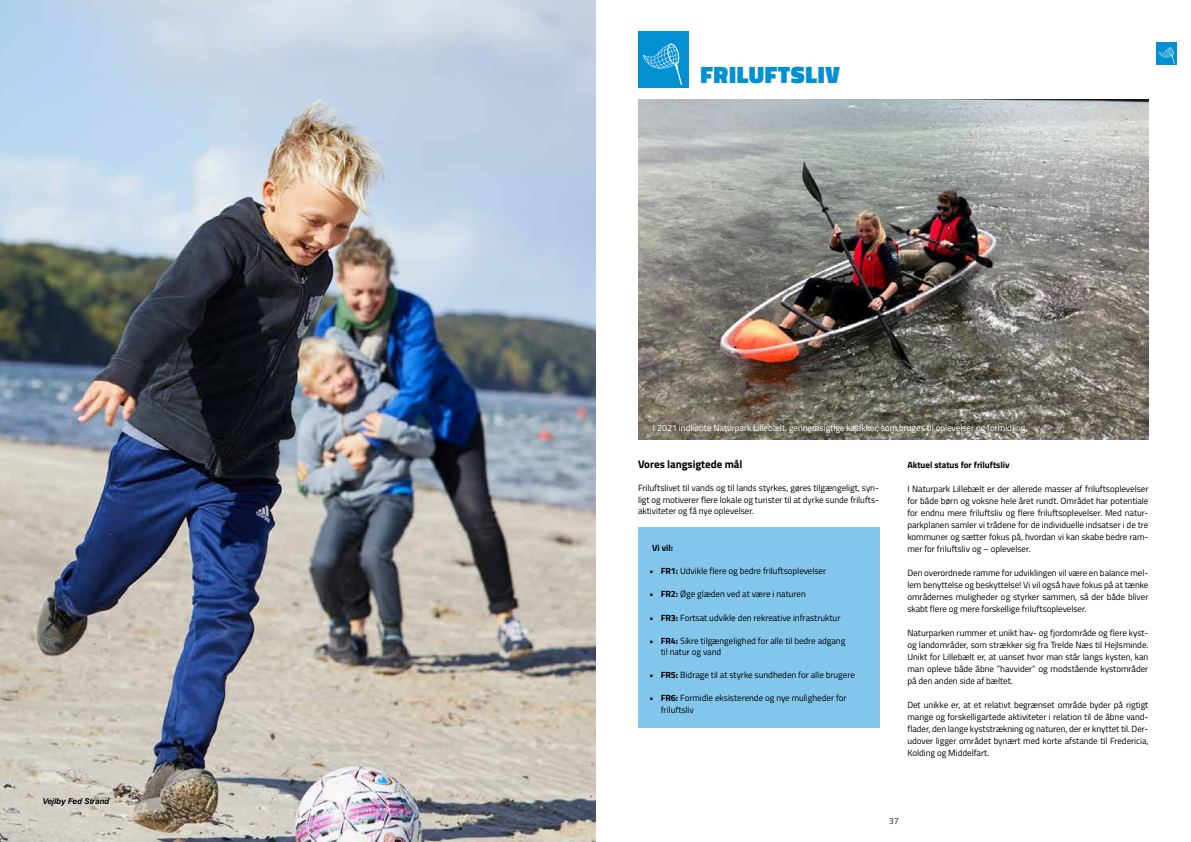
<style>
.page{position:relative;width:1191px;height:842px;background:#fff}
.page>*{position:absolute;margin:0;border:0;box-sizing:border-box;transform-origin:0 0}
.t1{font:900 24px "Titillium";letter-spacing:.025em;color:#0090d3}
.t2{font:700 11px "Titillium";letter-spacing:-.005em;color:#000}
.t3{font:9px/12px "Titillium";letter-spacing:-.005em;color:#000;text-align:justify}
.t4{font:9px "Titillium";letter-spacing:-.005em;color:#fff}
.t5{font:700 9px "Titillium";letter-spacing:-.005em;color:#000}
.t6{font:300 9px "Titillium Web";color:#000}
.t7{font:italic 700 8px "Arial";letter-spacing:-.005em;color:#000}
.s1{font-weight:700}
</style>
<div class="page">
<img style="left:0;top:0;width:595px;height:842px">
<div style="left:637px;top:527px;width:242px;height:200px;background:#83c6ec"></div>
<div style="left:1157px;top:43px;width:20px;height:22px;background:#0090d3"></div>
<svg style="left:1159px;top:47px;width:16px;height:17px"></svg>
<div style="left:638px;top:31px;width:50px;height:56px;background:#0090d3"></div>
<svg style="left:643px;top:43px;width:39px;height:41px"></svg>
<img style="left:638px;top:99px;width:510px;height:340px">
<p class="t7" style="left:43px;top:796px;width:68px">Vejlby Fed Strand</p>
<h1 class="t1" style="left:700px;top:57px;width:141px">FRILUFTSLIV</h1>
<p class="t4" style="left:653px;top:421px;width:376px">I 2021 indkøbte Naturpark Lillebælt gennemsigtige kajakker, som bruges til oplevelser og formidling.</p>
<p class="t2" style="left:638px;top:456px;width:106px">Vores langsigtede mål</p>
<p class="t3" style="left:638px;top:482px;width:242px;line-height:11.5px">Friluftslivet til vands og til lands styrkes, gøres tilgængeligt, syn&shy;ligt og motiverer flere lokale og turister til at dyrke sunde frilufts&shy;aktiviteter og få nye oplevelser.</p>
<p class="t5" style="left:652px;top:541px;width:22px">Vi vil:</p>
<p class="t3" style="left:649px;top:565px;width:178px"><span class="s1">• FR1:</span> Udvikle flere og bedre friluftsoplevelser</p>
<p class="t3" style="left:649px;top:588px;width:158px"><span class="s1">• FR2:</span> Øge glæden ved at være i naturen</p>
<p class="t3" style="left:649px;top:611px;width:193px"><span class="s1">• FR3:</span> Fortsat udvikle den rekreative infrastruktur</p>
<p class="t3" style="left:660px;top:634px;width:186px;line-height:11.5px;text-indent:-11px"><span class="s1">• FR4:</span> Sikre tilgængelighed for alle til bedre adgang til natur og vand</p>
<p class="t3" style="left:649px;top:668px;width:207px"><span class="s1">• FR5:</span> Bidrage til at styrke sundheden for alle brugere</p>
<p class="t3" style="left:660px;top:692px;width:187px;line-height:11.5px;text-indent:-11px"><span class="s1">• FR6:</span> Formidle eksisterende og nye muligheder for friluftsliv</p>
<p class="t5" style="left:907px;top:458px;width:104px">Aktuel status for friluftsliv</p>
<p class="t3" style="left:907px;top:482px;width:242px">I Naturpark Lillebælt er der allerede masser af friluftsoplevelser for både børn og voksne hele året rundt. Området har potentiale for endnu mere friluftsliv og flere friluftsoplevelser. Med natur&shy;parkplanen samler vi trådene for de individuelle indsatser i de tre kommuner og sætter fokus på, hvordan vi kan skabe bedre ram&shy;mer for friluftsliv og – oplevelser.</p>
<p class="t3" style="left:907px;top:566px;width:242px">Den overordnede ramme for udviklingen vil være en balance mel&shy;lem benyttelse og beskyttelse! Vi vil også have fokus på at tænke områdernes muligheder og styrker sammen, så der både bliver skabt flere og mere forskellige friluftsoplevelser.</p>
<p class="t3" style="left:907px;top:626px;width:242px">Naturparken rummer et unikt hav- og fjordområde og flere kyst&shy;og landområder, som strækker sig fra Trelde Næs til Hejlsminde.<br>Unikt for Lillebælt er, at uanset hvor man står langs kysten, kan man opleve både åbne ”havvider” og modstående kystområder på den anden side af bæltet.</p>
<p class="t3" style="left:907px;top:698px;width:242px">Det unikke er, at et relativt begrænset område byder på rigtigt mange og forskelligartede aktiviteter i relation til de åbne vand&shy;flader, den lange kyststrækning og naturen, der er knyttet til. Der&shy;udover ligger området bynært med korte afstande til Fredericia, Kolding og Middelfart.</p>
<p class="t6" style="left:889px;top:814px;width:12px">37</p>
</div>
